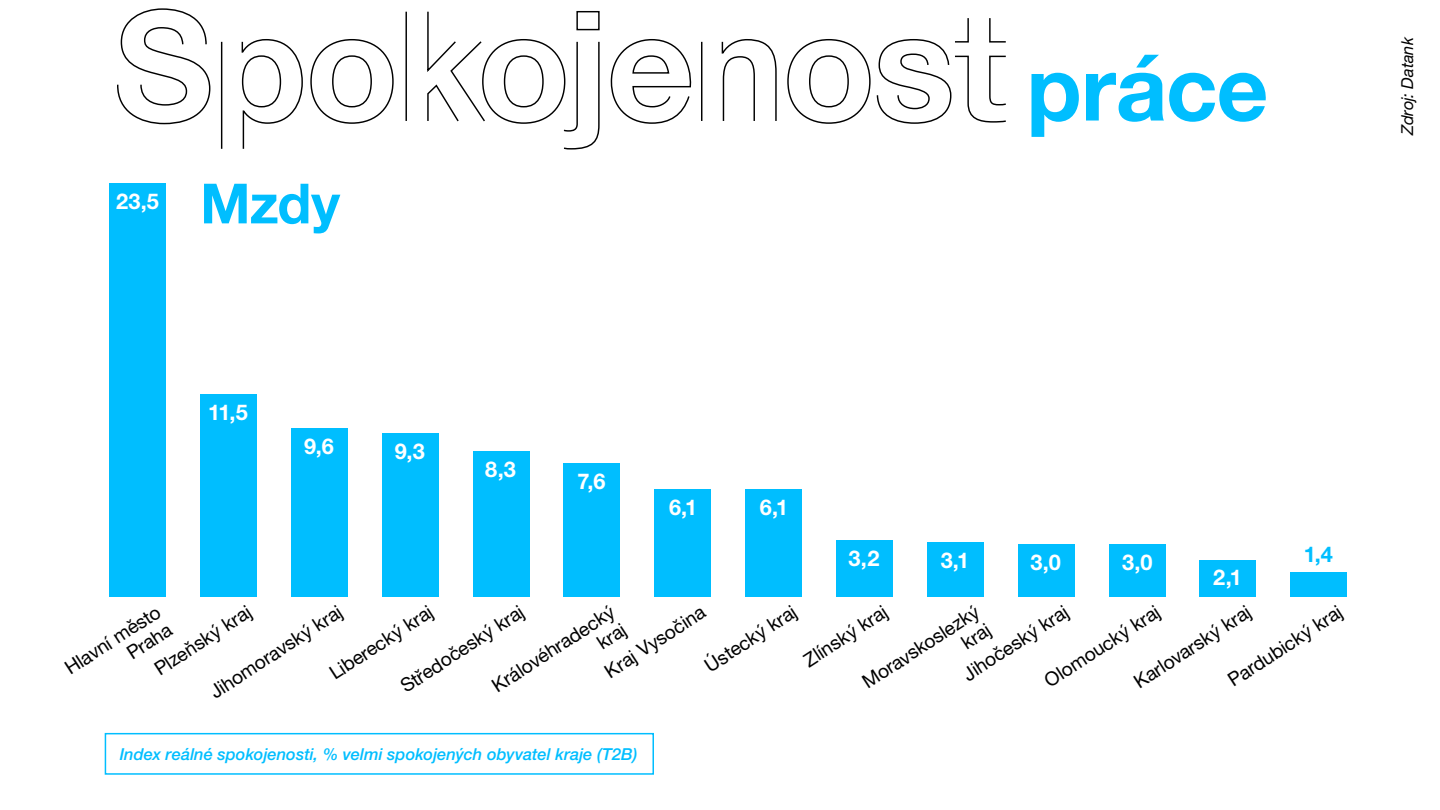
<style>
.page{position:relative;width:1440px;height:810px;background:#fff}
.page>*{position:absolute;margin:0;border:0;box-sizing:border-box;transform-origin:0 0}
.t1{font:700 90px "Helvetica Neue LT Pro";letter-spacing:-.005em;color:#00beff}
.t2{font:700 55.5px "Helvetica Neue LT Pro";color:#00beff}
.t3{font:700 21.75px "Helvetica Neue LT Pro";color:#fff}
.t4{font:700 21.75px "Helvetica Neue LT Pro";color:#00beff}
.t5{font:19.2px/21px "Helvetica Neue LT Pro";color:#000;text-align:right}
.t6{font:italic 500 16.5px "Helvetica Neue LT Pro";color:#00beff}
.t7{font:italic 16.5px "Helvetica Neue LT Pro";letter-spacing:-.005em;color:#000}
</style>
<div class="page">
<svg style="left:241px;top:11px;width:684px;height:139px"></svg>
<svg style="left:117px;top:8px;width:94px;height:117px"></svg>
<hr style="left:221px;top:42px;width:1px;height:107px;background:#000">
<svg style="left:427px;top:83px;width:33px;height:40px"></svg>
<hr style="left:405px;top:12px;width:2px;height:109px;background:#000">
<svg style="left:427px;top:11px;width:30px;height:63px"></svg>
<svg style="left:562px;top:40px;width:17px;height:92px"></svg>
<svg style="left:610px;top:38px;width:82px;height:87px"></svg>
<svg style="left:722px;top:55px;width:34px;height:67px"></svg>
<hr style="left:701px;top:42px;width:1px;height:79px;background:#000">
<svg style="left:878px;top:17px;width:128px;height:106px"></svg>
<div style="left:109px;top:184px;width:57px;height:413px;background:#00beff"></div>
<div style="left:200px;top:395px;width:57px;height:202px;background:#00beff"></div>
<div style="left:291px;top:428px;width:57px;height:169px;background:#00beff"></div>
<div style="left:382px;top:434px;width:56px;height:163px;background:#00beff"></div>
<div style="left:473px;top:451px;width:56px;height:146px;background:#00beff"></div>
<div style="left:564px;top:463px;width:56px;height:134px;background:#00beff"></div>
<div style="left:654px;top:490px;width:57px;height:107px;background:#00beff"></div>
<div style="left:745px;top:490px;width:57px;height:107px;background:#00beff"></div>
<div style="left:836px;top:541px;width:57px;height:56px;background:#00beff"></div>
<div style="left:927px;top:542px;width:57px;height:55px;background:#00beff"></div>
<div style="left:1109px;top:544px;width:56px;height:53px;background:#00beff"></div>
<div style="left:1018px;top:544px;width:56px;height:53px;background:#00beff"></div>
<div style="left:1200px;top:560px;width:56px;height:37px;background:#00beff"></div>
<div style="left:1290px;top:572px;width:57px;height:25px;background:#00beff"></div>
<div style="left:105px;top:733px;width:549px;height:42px;border:2px solid #00beff"></div>
<p class="t3" style="left:116px;top:188px;width:44px">23,5</p>
<p class="t2" style="left:200px;top:169px;width:141px">Mzdy</p>
<p class="t1" style="left:1027px;top:33px;width:243px">práce</p>
<p class="t7" style="left:1397px;top:135px;width:100px;rotate:-90deg">Zdroj: Datank</p>
<p class="t3" style="left:208px;top:399px;width:41px">11,5</p>
<p class="t3" style="left:304px;top:432px;width:31px">9,6</p>
<p class="t3" style="left:395px;top:438px;width:32px">9,3</p>
<p class="t3" style="left:485px;top:455px;width:32px">8,3</p>
<p class="t3" style="left:577px;top:467px;width:30px">7,6</p>
<p class="t3" style="left:669px;top:494px;width:30px">6,1</p>
<p class="t3" style="left:760px;top:494px;width:30px">6,1</p>
<p class="t3" style="left:849px;top:545px;width:32px">3,2</p>
<p class="t3" style="left:941px;top:547px;width:30px">3,1</p>
<p class="t3" style="left:1031px;top:549px;width:32px">3,0</p>
<p class="t3" style="left:1122px;top:549px;width:32px">3,0</p>
<p class="t3" style="left:1213px;top:564px;width:30px">2,1</p>
<p class="t4" style="left:1304px;top:541px;width:31px">1,4</p>
<p class="t5" style="left:488px;top:678px;width:144px;rotate:-33deg">Královéhradecký kraj</p>
<p class="t5" style="left:1130px;top:675px;width:137px;rotate:-33deg">Karlovarský kraj</p>
<p class="t5" style="left:325px;top:666px;width:120px;rotate:-33deg">Liberecký kraj</p>
<p class="t5" style="left:858px;top:675px;width:137px;rotate:-33deg">Moravskoslezký kraj</p>
<p class="t5" style="left:1224px;top:673px;width:133px;rotate:-33deg">Pardubický kraj</p>
<p class="t5" style="left:701px;top:658px;width:107px;rotate:-33deg">Ústecký kraj</p>
<p class="t5" style="left:800px;top:653px;width:97px;rotate:-33deg">Zlínský kraj</p>
<p class="t5" style="left:601px;top:664px;width:117px;rotate:-33deg">Kraj Vysočina</p>
<p class="t5" style="left:959px;top:667px;width:123px;rotate:-33deg">Jihočeský kraj</p>
<p class="t5" style="left:396px;top:679px;width:144px;rotate:-33deg">Středočeský kraj</p>
<p class="t5" style="left:1040px;top:674px;width:135px;rotate:-33deg">Olomoucký kraj</p>
<p class="t5" style="left:150px;top:661px;width:113px;rotate:-33deg">Plzeňský kraj</p>
<p class="t5" style="left:206px;top:684px;width:155px;rotate:-33deg">Jihomoravský kraj</p>
<p class="t5" style="left:61px;top:661px;width:111px;rotate:-33deg">Hlavní město</p>
<p class="t5" style="left:123px;top:645px;width:51px;rotate:-33deg">Praha</p>
<p class="t6" style="left:120px;top:744px;width:519px">Index reálné spokojenosti, % velmi spokojených obyvatel kraje (T2B)</p>
</div>
